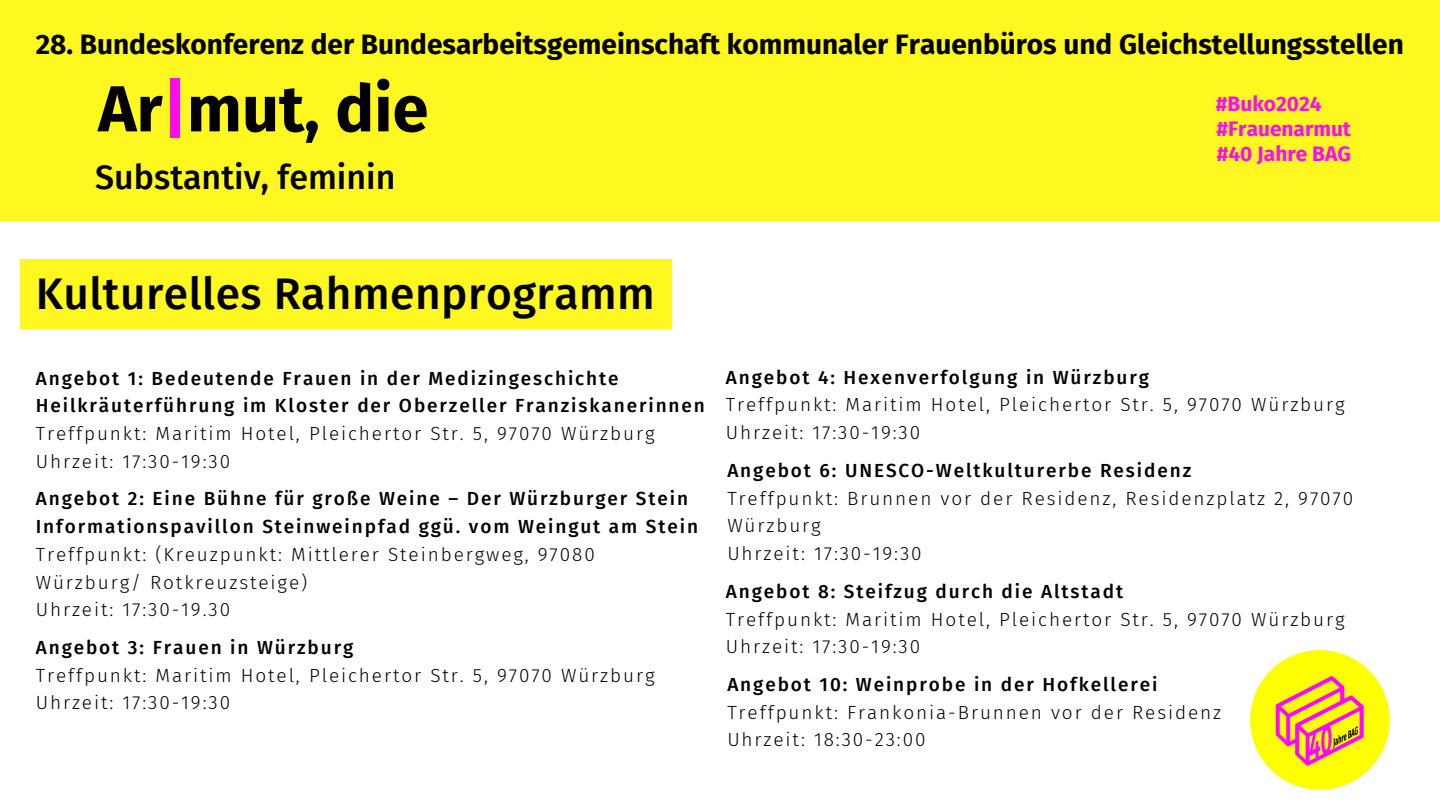
<style>
.page{position:relative;width:1440px;height:810px;background:#fff}
.page>*{position:absolute;margin:0;border:0;box-sizing:border-box;transform-origin:0 0}
.t1{font:700 65px "Fira Sans";color:#000}
.t2{font:500 44.3px "Fira Sans";letter-spacing:.01em;color:#000}
.t3{font:500 34px "Fira Sans";color:#000}
.t4{font:700 28px "Fira Sans";color:#000}
.t5{font:700 20.9px "Fira Sans";color:#f90eed}
.t6{font:300 19px/27.8px "Fira Sans";letter-spacing:.1em;color:#000}
.t7{font:500 19px/27.8px "Fira Sans";letter-spacing:.1em;color:#000}
.s1{color:#fff720}
.s2{color:#f90eed}
</style>
<div class="page">
<div style="left:0;top:0;width:1440px;height:221px;background:#fff720"></div>
<img style="left:1250px;top:650px;width:140px;height:140px">
<div style="left:20px;top:259px;width:651px;height:70px;background:#fff720"></div>
<h3 class="t4" style="left:36px;top:28px;width:1370px">28. Bundeskonferenz der Bundesarbeitsgemeinschaft kommunaler Frauenbüros und Gleichstellungsstellen</h3>
<h3 class="t1" style="left:36px;top:71px;width:394px"><span class="s1">....</span>Ar<span class="s2">|</span>mut, die</h3>
<h3 class="t3" style="left:95px;top:157px;width:302px">Substantiv, feminin</h3>
<h3 class="t5" style="left:1216px;top:92px;width:107px">#Buko2024</h3>
<h3 class="t5" style="left:1217px;top:117px;width:136px">#Frauenarmut</h3>
<h1 class="t5" style="left:1217px;top:142px;width:136px">#40 Jahre BAG</h1>
<p class="t2" style="left:36px;top:267px;width:621px">Kulturelles Rahmenprogramm</p>
<p class="t7" style="left:36px;top:364px;width:584px">Angebot 1: Bedeutende Frauen in der Medizingeschichte</p>
<p class="t7" style="left:36px;top:392px;width:671px">Heilkräuterführung im Kloster der Oberzeller Franziskanerinnen</p>
<p class="t6" style="left:36px;top:420px;width:620px">Treffpunkt: Maritim Hotel, Pleichertor Str. 5, 97070 Würzburg</p>
<p class="t6" style="left:36px;top:448px;width:196px">Uhrzeit: 17:30-19:30</p>
<p class="t7" style="left:36px;top:485px;width:664px">Angebot 2: Eine Bühne für große Weine – Der Würzburger Stein<br>Informationspavillon Steinweinpfad ggü. vom Weingut am Stein</p>
<p class="t6" style="left:36px;top:541px;width:561px">Treffpunkt: (Kreuzpunkt: Mittlerer Steinbergweg, 97080</p>
<p class="t6" style="left:36px;top:568px;width:273px">Würzburg/ Rotkreuzsteige)</p>
<p class="t6" style="left:36px;top:596px;width:196px">Uhrzeit: 17:30-19.30</p>
<p class="t7" style="left:36px;top:634px;width:319px">Angebot 3: Frauen in Würzburg</p>
<p class="t6" style="left:36px;top:661px;width:620px">Treffpunkt: Maritim Hotel, Pleichertor Str. 5, 97070 Würzburg</p>
<p class="t6" style="left:36px;top:689px;width:196px">Uhrzeit: 17:30-19:30</p>
<p class="t7" style="left:726px;top:363px;width:425px">Angebot 4: Hexenverfolgung in Würzburg</p>
<p class="t6" style="left:726px;top:391px;width:620px">Treffpunkt: Maritim Hotel, Pleichertor Str. 5, 97070 Würzburg</p>
<p class="t6" style="left:726px;top:419px;width:196px">Uhrzeit: 17:30-19:30</p>
<p class="t7" style="left:727px;top:457px;width:465px">Angebot 6: UNESCO-Weltkulturerbe Residenz</p>
<p class="t6" style="left:727px;top:484px;width:627px">Treffpunkt: Brunnen vor der Residenz, Residenzplatz 2, 97070<br>Würzburg</p>
<p class="t6" style="left:727px;top:540px;width:196px">Uhrzeit: 17:30-19:30</p>
<p class="t7" style="left:726px;top:578px;width:399px">Angebot 8: Steifzug durch die Altstadt</p>
<p class="t6" style="left:726px;top:605px;width:620px">Treffpunkt: Maritim Hotel, Pleichertor Str. 5, 97070 Würzburg</p>
<p class="t6" style="left:726px;top:633px;width:196px">Uhrzeit: 17:30-19:30</p>
<p class="t7" style="left:727px;top:671px;width:432px">Angebot 10: Weinprobe in der Hofkellerei</p>
<p class="t6" style="left:727px;top:698px;width:495px">Treffpunkt: Frankonia-Brunnen vor der Residenz</p>
<p class="t6" style="left:727px;top:726px;width:200px">Uhrzeit: 18:30-23:00</p>
</div>
